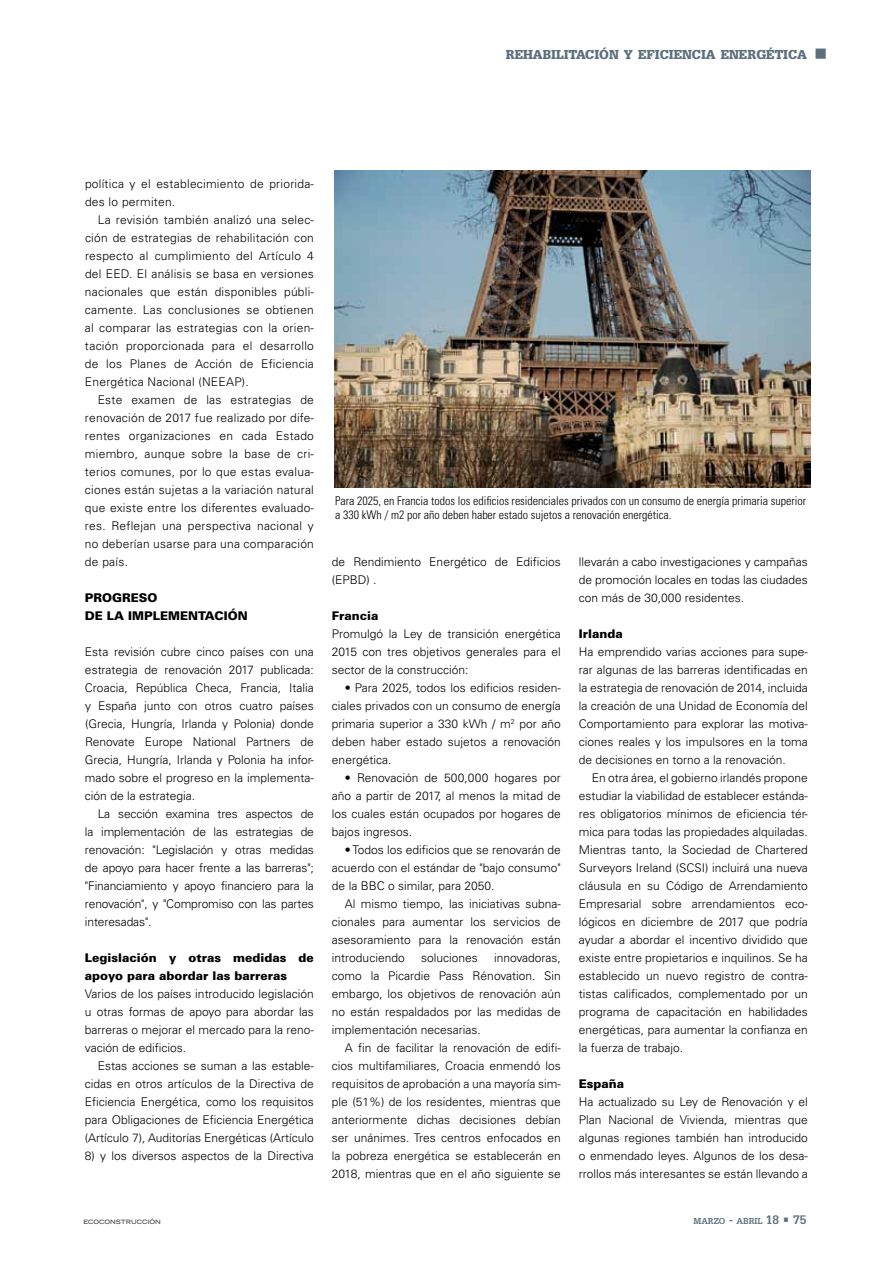
<style>
.page{position:relative;width:893px;height:1263px;background:#fff}
.page>*{position:absolute;margin:0;border:0;box-sizing:border-box;transform-origin:0 0}
.t1{font:900 12.6px "Glypha";color:#5c6f7c}
.t2{font:300 12px/18px "Univers";color:#000;text-align:justify}
.t3{font:300 condensed 12px/14.4px "Univers";color:#000}
.t4{font:900 12px/18px "Univers";color:#000}
.t5{font:300 12px "Univers";letter-spacing:.02em;color:#000}
.t6{font:700 8.4px "Glypha";color:#5c6f7c}
.t7{font:700 expanded 6px "Trade Gothic LT";color:#58595b}
.s1{font-size:12px}
</style>
<div class="page">
<img style="left:334px;top:170px;width:477px;height:317px">
<p class="t1" style="left:506px;top:46px;width:303px">REHABILITACIÓN Y EFICIENCIA ENERGÉTICA</p>
<p class="t2" style="left:85px;top:175px;width:230px">política y el establecimiento de priorida&shy;des lo permiten.</p>
<p class="t2" style="left:85px;top:211px;width:230px;text-indent:13px">La revisión también analizó una selec&shy;ción de estrategias de rehabilitación con respecto al cumplimiento del Artículo 4 del EED</p>
<p class="t2" style="left:85px;top:265px;width:230px;text-indent:44px">. El análisis se basa en versiones nacionales que están disponibles públi&shy;camente. Las conclusiones se obtienen al comparar las estrategias con la orien&shy;tación proporcionada para el desarrollo de los Planes de Acción de Eficiencia Energética Nacional (NEEA</p>
<p class="t2" style="left:234px;top:373px;width:16px">P).</p>
<p class="t2" style="left:98px;top:391px;width:218px">Este examen de las estrategias de</p>
<p class="t5" style="left:85px;top:410px;width:230px">renovación de 2017 fue realizado por dife-</p>
<p class="t2" style="left:85px;top:427px;width:230px">rentes organizaciones en cada Estado</p>
<p class="t2" style="left:85px;top:445px;width:230px">miembro, aunque sobre la base de cri-</p>
<p class="t2" style="left:85px;top:463px;width:230px">terios comunes, por lo que estas evalua-</p>
<p class="t2" style="left:85px;top:481px;width:230px">ciones están sujetas a la variación natural</p>
<p class="t2" style="left:85px;top:499px;width:230px">que existe entre los diferentes evaluado-</p>
<p class="t2" style="left:85px;top:517px;width:230px">res. Reflejan una perspectiva nacional y</p>
<p class="t2" style="left:85px;top:535px;width:230px">no deberían usarse para una comparación</p>
<p class="t2" style="left:85px;top:553px;width:45px">de país.</p>
<p class="t4" style="left:85px;top:588px;width:164px">Progreso<br>de la implementación</p>
<p class="t2" style="left:85px;top:643px;width:230px">Esta revisión cubre cinco países con una estrategia de renovación 2017 publicada:<br>Croacia, República Checa, Francia, Italia y España junto con otros cuatro países (G recia, Hungría, I rlanda y Polonia) donde Renovate E urope National Partners de G recia, Hungría, I rlanda y Polonia ha infor&shy;mado sobre el progreso en la implementa&shy;ción de la estrategia.</p>
<p class="t2" style="left:85px;top:805px;width:230px;text-indent:13px">La sección examina tres aspectos de la implementación de las estrategias de renovación: "Legislación y otras medidas de apoyo para hacer frente a las barreras"; "Financiamiento y apoyo financiero para la renovación", y "Compromiso con las partes interesadas".</p>
<p class="t4" style="left:85px;top:948px;width:230px">Legislación y otras medidas de apoyo para abordar las barreras</p>
<p class="t2" style="left:85px;top:985px;width:230px">Varios de los países introducido legislación u otras formas de apoyo para abordar las barreras o mejorar el mercado para la reno&shy;vación de edificios.</p>
<p class="t2" style="left:85px;top:1057px;width:230px;text-indent:13px">Estas acciones se suman a las estable&shy;cidas en otros artículos de la Directiva de Eficiencia Energética, como los requisitos para Obligaciones de Eficiencia Energética (Artículo 7), Auditorías E nergéticas (Artículo</p>
<p class="t2" style="left:85px;top:1147px;width:230px">8) y los diversos aspectos de la Directiva</p>
<p class="t3" style="left:335px;top:493px;width:473px">Para 2025, en Francia todos los edificios residenciales privados con un consumo de energía primaria superior a 330 kWh / m2 por año deben haber estado sujetos a renovación energética.</p>
<p class="t2" style="left:332px;top:553px;width:230px">de Rendimiento Energético de Edificios (EPBD) .</p>
<p class="t4" style="left:332px;top:606px;width:48px">Francia</p>
<p class="t2" style="left:332px;top:625px;width:230px">Promulgó la Ley de transición energética 2015 con tres objetivos generales para el sector de la construcción:</p>
<p class="t2" style="left:332px;top:679px;width:230px;text-indent:13px">• Para 2025, todos los edificios residen&shy;ciales privados con un consumo de energía primaria superior a 330 kWh / m<sup>2</sup> por año deben haber estado sujetos a renovación energética.</p>
<p class="t2" style="left:332px;top:769px;width:230px;text-indent:13px">• Renovación de 500,000 hogares por año a partir de 2017, al menos la mitad de los cuales están ocupados por hogares de bajos ingresos.</p>
<p class="t2" style="left:332px;top:841px;width:230px;text-indent:13px">• Todos los edificios que se renovarán de acuerdo con el estándar de "bajo consumo" de la BBC o similar, para 2050.</p>
<p class="t2" style="left:332px;top:895px;width:230px;text-indent:13px">Al mismo tiempo, las iniciativas subna&shy;cionales para aumentar los servicios de asesoramiento para la renovación están introduciendo</p>
<p class="t2" style="left:332px;top:949px;width:230px;text-indent:162px">innovadoras, como la Picardie Pass Rénovation. Sin embargo, los objetivos de renovación aún no están respaldados por las medidas de implementación necesarias.</p>
<p class="t2" style="left:332px;top:1039px;width:230px;text-indent:13px">A fin de facilitar la renovación de edifi&shy;cios multifamiliares, Croacia enmendó los requisitos de aprobación a una mayoría sim&shy;ple (51%) de los residentes, mientras que anteriormente dichas decisiones debían ser unánimes. Tres centros enfocados en la pobreza energética se establecerán en 2018, mientras que en el año siguiente se</p>
<p class="t2" style="left:421px;top:949px;width:58px">soluciones</p>
<p class="t2" style="left:579px;top:553px;width:230px">llevarán a cabo investigaciones y campañas de promoción locales en todas las ciudades con más de 30,000 residentes.</p>
<p class="t4" style="left:579px;top:624px;width:45px">Irlanda</p>
<p class="t2" style="left:579px;top:643px;width:230px">Ha emprendido varias acciones para supe&shy;rar algunas de las barreras identificadas en la estrategia de renovación de 2014, incluida la creación de una U nidad de Economía del Comportamiento para explorar las motiva&shy;ciones reales y los impulsores en la toma de decisiones en torno a la renovación.</p>
<p class="t2" style="left:579px;top:769px;width:230px;text-indent:13px">En otra área, el gobierno irlandés propone estudiar la viabilidad de establecer estánda&shy;res obligatorios mínimos de eficiencia tér&shy;mica para todas las propiedades alquiladas.<br>M ientras tanto, la Sociedad de Chartered Surveyors I reland (SCSI</p>
<p class="t2" style="left:579px;top:859px;width:230px;text-indent:126px">) incluirá una nueva cláusula en su Código de Arrendamiento E mpresarial sobre arrendamientos eco&shy;lógicos en diciembre de 2017 que podría ayudar a abordar el incentivo dividido que existe entre propietarios e inquilinos. Se ha establecido un nuevo registro de contra&shy;tistas calificados, complementado por un programa de capacitación en habilidades energéticas, para aumentar la confianza en la fuerza de trabajo.</p>
<p class="t4" style="left:579px;top:1074px;width:47px">España</p>
<p class="t2" style="left:579px;top:1093px;width:230px">Ha actualizado su Ley de Renovación y el Plan Nacional de Vivienda, mientras que algunas regiones también han introducido o enmendado leyes. Algunos de los desa&shy;rrollos más interesantes se están llevando a</p>
<p class="t7" style="left:84px;top:1218px;width:79px">ECOCONSTRUCCIÓN</p>
<p class="t6" style="left:693px;top:1215px;width:115px">MARZO <span class="s1">-</span> ABRIL <span class="s1">18 • 75</span></p>
</div>
